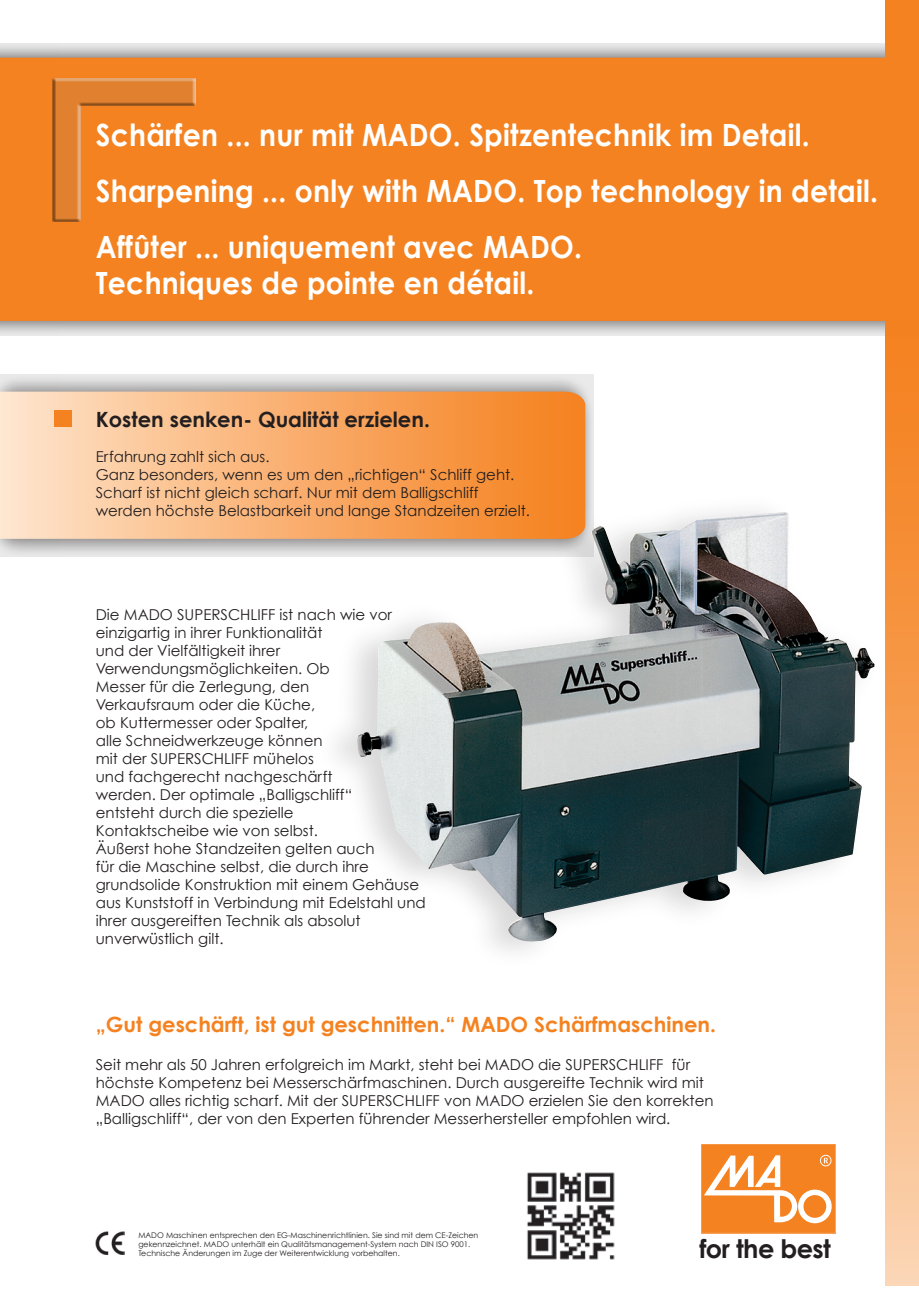
<style>
.page{position:relative;width:919px;height:1289px;background:#fff}
.page>*{position:absolute;margin:0;border:0;box-sizing:border-box;transform-origin:0 0}
.t1{font:700 30.6px/55.9px "Century Gothic";letter-spacing:.01em;color:#fff;scale:.92 1}
.t2{font:700 25.65px "Century Gothic";letter-spacing:-.02em;color:#231f20}
.t3{font:700 21px "Century Gothic";color:#f58220}
.t4{font:700 21px "Century Gothic";color:#231f20}
.t5{font:15px/18px "Century Gothic";color:#231f20}
.t6{font:7.8px/9.3px "Century Gothic";color:#231f20}
</style>
<div class="page">
<div style="left:0;top:58px;width:61px;height:263px;background:#f58220"></div>
<svg style="left:53px;top:79px;width:8px;height:143px"></svg>
<svg style="left:885px;top:1112px;width:33px;height:173px;background:#facca4"></svg>
<img style="left:61px;top:43px;width:857px;height:1069px">
<img style="left:357px;top:512px;width:517px;height:429px">
<svg style="left:0;top:391px;width:585px;height:148px;background:#f8b072"></svg>
<img style="left:527px;top:1172px;width:88px;height:88px">
<img style="left:95px;top:1231px;width:29px;height:23px">
<div style="left:54px;top:410px;width:17px;height:17px;background:#f58220"></div>
<div style="left:885px;top:0;width:33px;height:274px;background:#f58220"></div>
<div style="left:82px;top:107px;width:128px;height:132px;background:#f58220"></div>
<svg style="left:701px;top:1144px;width:134px;height:89px"></svg>
<h1 class="t1" style="left:96px;top:106px;width:851px">Schärfen ... nur mit MADO. Spitzentechnik im Detail.<br>Sharpening ... only with MADO. Top technology in detail.<br>Affûter ... uniquement avec MADO.</h1>
<h1 class="t1" style="left:96px;top:254px;width:478px">Techniques de pointe en détail.</h1>
<h3 class="t4" style="left:96px;top:406px;width:335px">Kosten senken- Qualität erzielen.</h3>
<p class="t5" style="left:96px;top:447px;width:435px">Erfahrung zahlt sich aus.<br>Ganz besonders, wenn es um den „richtigen“ Schliff geht.<br>Scharf ist nicht gleich scharf. Nur mit dem Balligschliff werden höchste Belastbarkeit und lange Standzeiten erzielt.</p>
<p class="t5" style="left:96px;top:605px;width:331px">Die MADO SUPERSCHLIFF ist nach wie vor einzigartig in ihrer Funktionalität<br>und der Vielfältigkeit ihrer Verwendungsmöglichkeiten. Ob<br>Messer für die Zerlegung, den<br>Verkaufsraum oder die Küche,<br>ob Kuttermesser oder Spalter,<br>alle Schneidwerkzeuge können<br>mit der SUPERSCHLIFF mühelos<br>und fachgerecht nachgeschärft<br>werden. Der optimale „Balligschliff“<br>entsteht durch die spezielle<br>Kontaktscheibe wie von selbst.<br>Äußerst hohe Standzeiten gelten auch<br>für die Maschine selbst, die durch ihre grundsolide Konstruktion mit einem Gehäuse aus Kunststoff in Verbindung mit Edelstahl und ihrer ausgereiften Technik als absolut unverwüstlich gilt.</p>
<h3 class="t3" style="left:96px;top:1011px;width:621px">„Gut geschärft, ist gut geschnitten.“ MADO Schärfmaschinen.</h3>
<p class="t5" style="left:96px;top:1055px;width:619px">Seit mehr als 50 Jahren erfolgreich im Markt, steht bei MADO die SUPERSCHLIFF für höchste Kompetenz bei Messerschärfmaschinen. Durch ausgereifte Technik wird mit MADO alles richtig scharf. Mit der SUPERSCHLIFF von MADO erzielen Sie den korrekten „Balligschliff“, der von den Experten führender Messerhersteller empfohlen wird.</p>
<p class="t6" style="left:138px;top:1229px;width:341px">MADO Maschinen entsprechen den EG-Maschinenrichtlinien. Sie sind mit dem CE-Zeichen gekennzeichnet. MADO unterhält ein Qualitätsmanagement-System nach DIN ISO 9001.<br>Technische Änderungen im Zuge der Weiterentwicklung vorbehalten.</p>
<h2 class="t2" style="left:699px;top:1232px;width:133px">for the best</h2>
</div>
